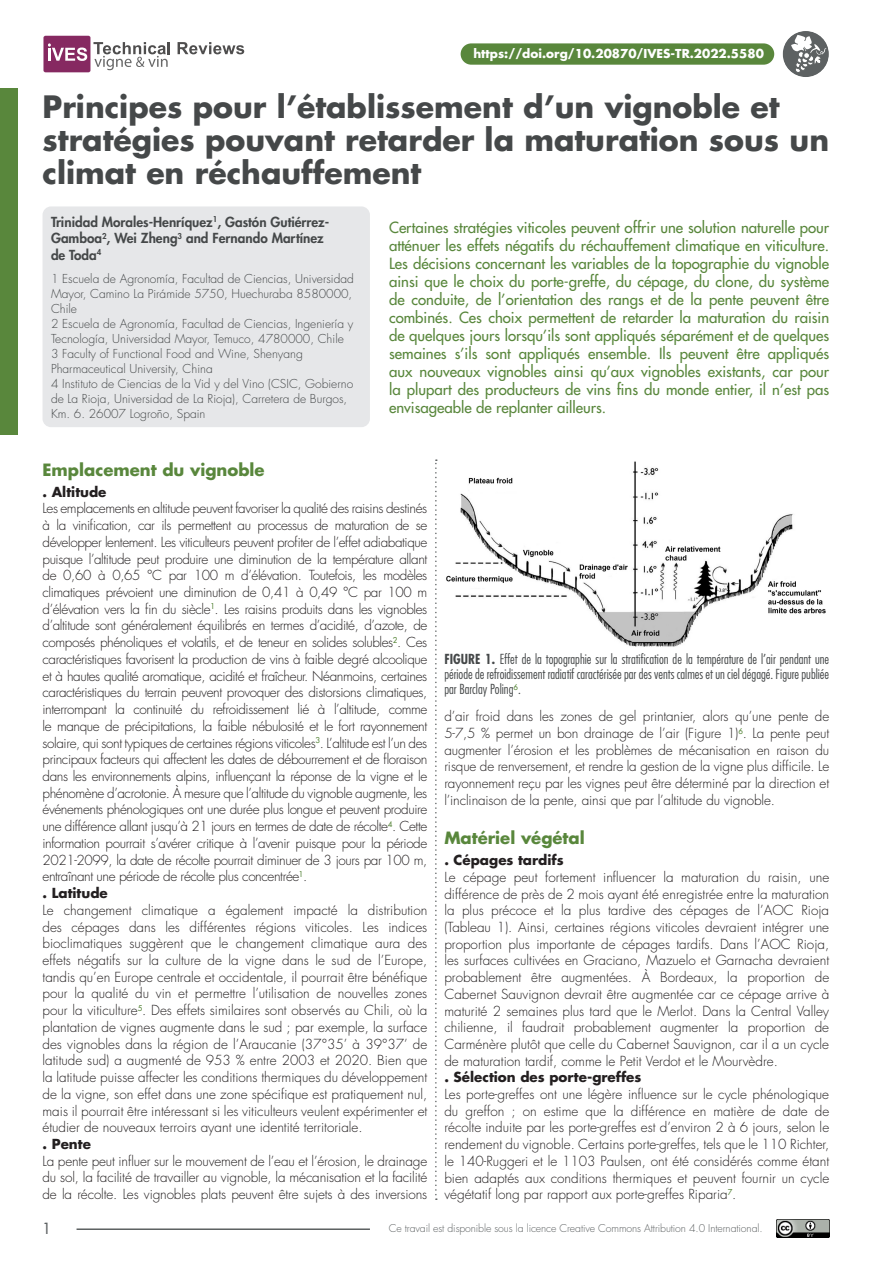
<style>
.page{position:relative;width:893px;height:1263px;background:#fff}
.page>*{position:absolute;margin:0;border:0;box-sizing:border-box;transform-origin:0 0}
.TITRE_article{font:700 30px/33px "Futura Std";color:#454849}
.titre_partie_viticul{font:700 16.5px "Futura Std";color:#59873c}
.abstract_viticulture{font:500 15px/18px "Futura Std";color:#59873c;text-align:justify}
.numéro_de_page{font:500 15px "Futura Std";color:#5d6162}
.texte_courant{font:300 13.5px/16.8px "Futura Std";letter-spacing:-.01em;color:#231f20;text-align:justify}
.figure_texte{font:300 condensed 13.5px/15px "Futura Std";color:#454849;text-align:justify}
.auteurs_-_nom{font:800 13.5px/16.5px "Futura Std";color:#454849}
.texte_courant-2{font:700 13.5px "Futura Std";color:#231f20}
.auteur-affiliations{font:300 12px/15px "Futura Std";color:#454849}
.DOI{font:700 12px "Futura Std";color:#fff}
.bas_de_page_gauche{font:300 10.5px "Futura Std";letter-spacing:-.01em;color:#5d6162}
.s1{font-weight:700}
</style>
<div class="page">
<div style="left:0;top:88px;width:18px;height:346px;background:#59873c"></div>
<svg style="left:435px;top:459px;width:2px;height:741px"></svg>
<div style="left:43px;top:206px;width:327px;height:221px;background:#e6e7e9;border-radius:9px"></div>
<img style="left:446px;top:461px;width:380px;height:186px">
<hr style="left:77px;top:1228px;width:293px;height:2px;background:#5d6162">
<img style="left:777px;top:1219px;width:52px;height:19px">
<svg style="left:178px;top:42px;width:66px;height:12px"></svg>
<svg style="left:93px;top:42px;width:77px;height:28px"></svg>
<div style="left:43px;top:36px;width:47px;height:36px;background:#862961;border-radius:2px"></div>
<svg style="left:48px;top:43px;width:39px;height:18px"></svg>
<div style="left:461px;top:43px;width:313px;height:22px;background:#59873c;border-radius:11px"></div>
<div style="left:783px;top:31px;width:46px;height:46px;background:#5d6162;border-radius:50%"></div>
<svg style="left:791px;top:35px;width:35px;height:38px"></svg>
<p class="DOI" style="left:473px;top:46px;width:292px">https://doi.org/10.20870/IVES-TR.2022.5580</p>
<p class="TITRE_article" style="left:43px;top:90px;width:788px">Principes pour l’établissement d’un vignoble et stratégies pouvant retarder la maturation sous un climat en réchauffement</p>
<p class="auteurs_-_nom" style="left:51px;top:213px;width:280px">Trinidad Morales-Henríquez<sup>1</sup>, Gastón Gutiérrez-<br>Gamboa<sup>2</sup>, Wei Zheng<sup>3</sup> and Fernando Martínez de Toda<sup>4</sup></p>
<p class="auteur-affiliations" style="left:51px;top:272px;width:304px">1 Escuela de Agronomía, Facultad de Ciencias, Universidad Mayor, Camino La Pirámide 5750, Huechuraba 8580000, Chile<br>2 Escuela de Agronomía, Facultad de Ciencias, Ingeniería y Tecnología, Universidad Mayor, Temuco, 4780000, Chile</p>
<p class="auteur-affiliations" style="left:51px;top:347px;width:253px">3 Faculty of Functional Food and Wine, Shenyang<br>Pharmaceutical University, China</p>
<p class="auteur-affiliations" style="left:51px;top:377px;width:304px">4 Instituto de Ciencias de la Vid y del Vino (CSIC, Gobierno de La Rioja, Universidad de La Rioja), Carretera de Burgos,<br>Km. 6. 26007 Logroño, Spain</p>
<p class="abstract_viticulture" style="left:389px;top:219px;width:442px">Certaines stratégies viticoles peuvent offrir une solution naturelle pour atténuer les effets négatifs du réchauffement climatique en viticulture.<br>Les décisions concernant les variables de la topographie du vignoble ainsi que le choix du porte-greffe, du cépage, du clone, du système de conduite, de l’orientation des rangs et de la pente peuvent être combinés. Ces choix permettent de retarder la maturation du raisin de quelques jours lorsqu’ils sont appliqués séparément et de quelques semaines s’ils sont appliqués ensemble. Ils peuvent être appliqués aux nouveaux vignobles ainsi qu’aux vignobles existants, car pour la plupart des producteurs de vins fins du monde entier, il n’est pas envisageable de replanter ailleurs.</p>
<p class="titre_partie_viticul" style="left:43px;top:458px;width:224px">Emplacement du vignoble</p>
<p class="texte_courant-2" style="left:43px;top:482px;width:66px">. Altitude</p>
<p class="texte_courant" style="left:43px;top:500px;width:386px">Les emplacements en altitude peuvent favoriser la qualité des raisins destinés à la vinification, car ils permettent au processus de maturation de se développer lentement. Les viticulteurs peuvent profiter de l’effet adiabatique puisque l’altitude peut produire une diminution de la température allant de 0,60 à 0,65 °C par 100 m d’élévation. Toutefois, les modèles climatiques prévoient une diminution de 0,41 à 0,49 °C par 100 m d’élévation vers la fin du siècle<sup>1</sup>. Les raisins produits dans les vignobles d’altitude sont généralement équilibrés en termes d’acidité, d’azote, de composés phénoliques et volatils, et de teneur en solides solubles<sup>2</sup>. Ces caractéristiques favorisent la production de vins à faible degré alcoolique et à hautes qualité aromatique, acidité et fraîcheur. Néanmoins, certaines caractéristiques du terrain peuvent provoquer des distorsions climatiques, interrompant la continuité du refroidissement lié à l’altitude, comme le manque de précipitations, la faible nébulosité et le fort rayonnement solaire, qui sont typiques de certaines régions viticoles<sup>3</sup>. L’altitude est l’un des principaux facteurs qui affectent les dates de débourrement et de floraison dans les environnements alpins, influençant la réponse de la vigne et le phénomène d’acrotonie. À mesure que l’altitude du vignoble augmente, les événements phénologiques ont une durée plus longue et peuvent produire une différence allant jusqu’à 21 jours en termes de date de récolte<sup>4</sup>. Cette information pourrait s’avérer critique à l’avenir puisque pour la période 2021-2099, la date de récolte pourrait diminuer de 3 jours par 100 m, entraînant une période de récolte plus concentrée<sup>1</sup>.</p>
<p class="texte_courant-2" style="left:43px;top:884px;width:67px">. Latitude</p>
<p class="texte_courant" style="left:43px;top:902px;width:386px">Le changement climatique a également impacté la distribution des cépages dans les différentes régions viticoles. Les indices bioclimatiques suggèrent que le changement climatique aura des effets négatifs sur la culture de la vigne dans le sud de l’Europe, tandis qu’en Europe centrale et occidentale, il pourrait être bénéfique pour la qualité du vin et permettre l’utilisation de nouvelles zones pour la viticulture<sup>5</sup>. Des effets similaires sont observés au Chili, où la plantation de vignes augmente dans le sud ; par exemple, la surface des vignobles dans la région de l’Araucanie (37°35’ à 39°37’ de latitude sud) a augmenté de 953 % entre 2003 et 2020. Bien que la latitude puisse affecter les conditions thermiques du développement de la vigne, son effet dans une zone spécifique est pratiquement nul, mais il pourrait être intéressant si les viticulteurs veulent expérimenter et étudier de nouveaux terroirs ayant une identité territoriale.</p>
<p class="texte_courant-2" style="left:43px;top:1135px;width:50px">. Pente</p>
<p class="texte_courant" style="left:43px;top:1153px;width:386px">La pente peut influer sur le mouvement de l’eau et l’érosion, le drainage du sol, la facilité de travailler au vignoble, la mécanisation et la facilité de la récolte. Les vignobles plats peuvent être sujets à des inversions</p>
<p class="figure_texte" style="left:444px;top:652px;width:386px"><span class="s1">FIGURE 1.</span> Effet de la topographie sur la stratification de la température de l’air pendant une période de refroidissement radiatif caractérisée par des vents calmes et un ciel dégagé. Figure publiée par Barclay Poling<sup>6</sup>.</p>
<p class="texte_courant" style="left:444px;top:708px;width:386px">d’air froid dans les zones de gel printanier, alors qu’une pente de 5-7,5 % permet un bon drainage de l’air (Figure 1)<sup>6</sup>. La pente peut augmenter l’érosion et les problèmes de mécanisation en raison du risque de renversement, et rendre la gestion de la vigne plus difficile. Le rayonnement reçu par les vignes peut être déterminé par la direction et l’inclinaison de la pente, ainsi que par l’altitude du vignoble.</p>
<p class="titre_partie_viticul" style="left:444px;top:827px;width:142px">Matériel végétal</p>
<p class="texte_courant-2" style="left:444px;top:851px;width:121px">. Cépages tardifs</p>
<p class="texte_courant" style="left:444px;top:869px;width:386px">Le cépage peut fortement influencer la maturation du raisin, une différence de près de 2 mois ayant été enregistrée entre la maturation la plus précoce et la plus tardive des cépages de l’AOC Rioja (Tableau 1). Ainsi, certaines régions viticoles devraient intégrer une proportion plus importante de cépages tardifs. Dans l’AOC Rioja, les surfaces cultivées en Graciano, Mazuelo et Garnacha devraient probablement être augmentées. À Bordeaux, la proportion de Cabernet Sauvignon devrait être augmentée car ce cépage arrive à maturité 2 semaines plus tard que le Merlot. Dans la Central Valley chilienne, il faudrait probablement augmenter la proportion de Carménère plutôt que celle du Cabernet Sauvignon, car il a un cycle de maturation tardif, comme le Petit Verdot et le Mourvèdre.</p>
<p class="texte_courant-2" style="left:444px;top:1068px;width:199px">. Sélection des porte-greffes</p>
<p class="texte_courant" style="left:444px;top:1086px;width:386px">Les porte-greffes ont une légère influence sur le cycle phénologique du greffon ; on estime que la différence en matière de date de récolte induite par les porte-greffes est d’environ 2 à 6 jours, selon le rendement du vignoble. Certains porte-greffes, tels que le 110 Richter, le 140-Ruggeri et le 1103 Paulsen, ont été considérés comme étant bien adaptés aux conditions thermiques et peuvent fournir un cycle végétatif long par rapport aux porte-greffes Riparia<sup>7</sup>.</p>
<p class="numéro_de_page" style="left:43px;top:1219px;width:10px">1</p>
<p class="bas_de_page_gauche" style="left:389px;top:1222px;width:376px">Ce travail est disponible sous la licence Creative Commons Attribution 4.0 International.</p>
</div>
